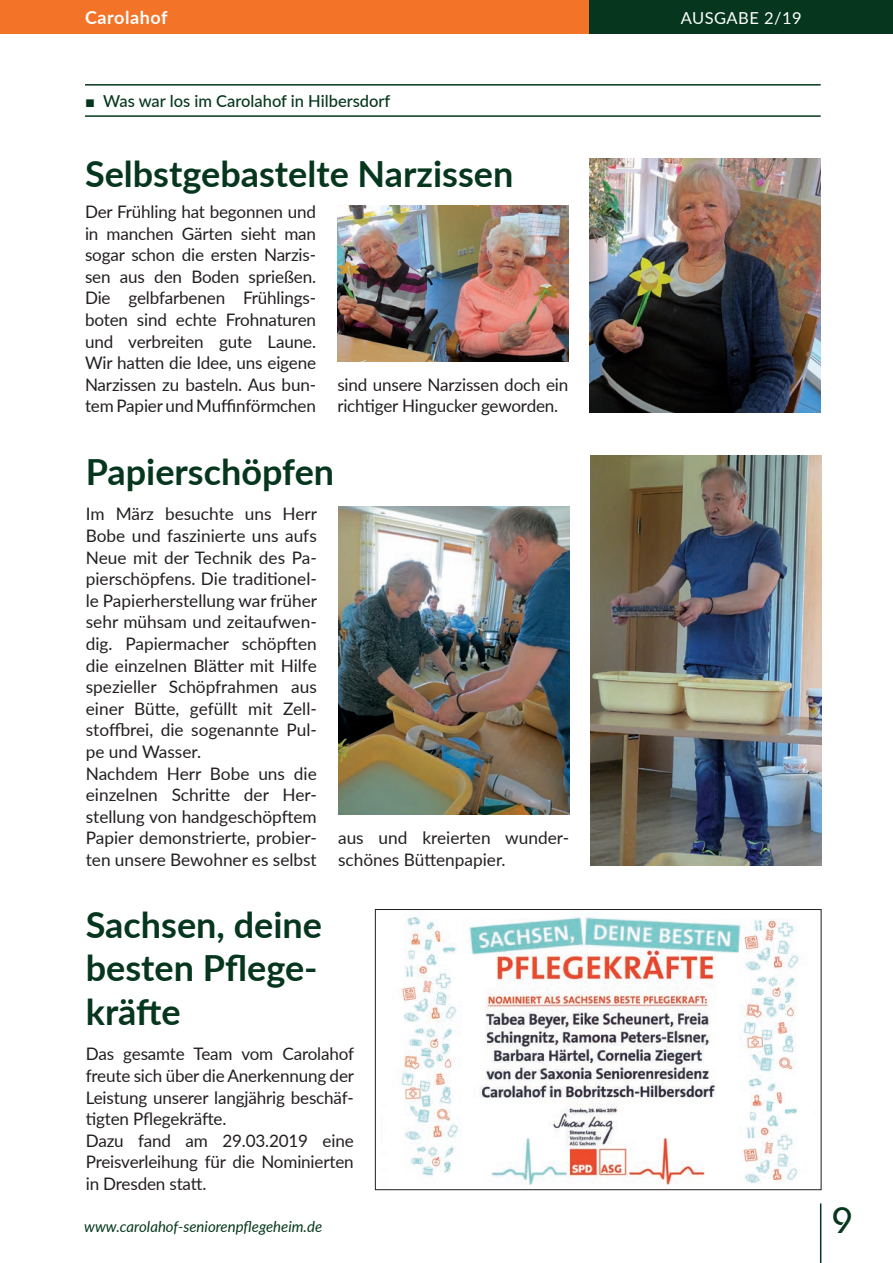
<style>
.page{position:relative;width:893px;height:1263px;background:#fff}
.page>*{position:absolute;margin:0;border:0;box-sizing:border-box;transform-origin:0 0}
.t1{font:700 36px/43.2px "Lato";color:#06371e}
.t2{font:500 36px "Bauhaus IT Cby BT";color:#06371e}
.t3{font:700 18px "Lato";letter-spacing:.03em;color:#fff}
.t4{font:17.25px/21.6px "Lato";color:#231f20}
.t5{font:500 16.5px "Lato";color:#06371e}
.t6{font:16.5px "Lato";letter-spacing:.03em;color:#fff}
.t7{font:italic 15px "Lato";color:#06371e}
.s1{font-family:"Arial";font-weight:400}
</style>
<div class="page">
<hr style="left:820px;top:1203px;width:1px;height:60px;background:#06371e">
<div style="left:0;top:0;width:893px;height:34px;background:#f37328"></div>
<div style="left:590px;top:0;width:303px;height:34px;background:#06371e"></div>
<hr style="left:85px;top:84px;width:736px;height:2px;background:#06371e">
<hr style="left:85px;top:115px;width:736px;height:2px;background:#06371e">
<img style="left:590px;top:158px;width:231px;height:254px">
<img style="left:337px;top:205px;width:231px;height:157px">
<img style="left:590px;top:455px;width:231px;height:411px">
<img style="left:338px;top:507px;width:231px;height:308px">
<img style="left:401px;top:916px;width:398px;height:269px">
<div style="left:375px;top:909px;width:446px;height:281px;border:1px solid #231f20"></div>
<p class="t3" style="left:85px;top:4px;width:84px">Carolahof</p>
<p class="t5" style="left:85px;top:89px;width:307px"><span class="s1">■</span> Was war los im Carolahof in Hilbersdorf</p>
<h1 class="t1" style="left:85px;top:151px;width:430px">Selbstgebastelte Narzissen</h1>
<p class="t4" style="left:85px;top:200px;width:233px;text-align:justify">Der Frühling hat begonnen und in manchen Gärten sieht man sogar schon die ersten Narzis&shy;sen aus den Boden sprießen.<br>Die gelbfarbenen Frühlings&shy;boten sind echte Frohnaturen und verbreiten gute Laune.<br>Wir hatten die Idee, uns eigene Narzissen zu basteln. Aus bun&shy;tem Papier und Muffinförmchen</p>
<p class="t4" style="left:337px;top:373px;width:233px">sind unsere Narzissen doch ein richtiger Hingucker geworden.</p>
<h1 class="t1" style="left:86px;top:448px;width:250px">Papierschöpfen</h1>
<p class="t4" style="left:86px;top:502px;width:233px">Im März besuchte uns Herr<br>Bobe und faszinierte uns aufs<br>Neue mit der Technik des Pa&shy;pierschöpfens. Die traditionel&shy;le Papierherstellung war früher sehr mühsam und zeitaufwen&shy;dig. Papiermacher schöpften die einzelnen Blätter mit Hilfe spezieller Schöpfrahmen aus einer Bütte, gefüllt mit Zell&shy;stoffbrei, die sogenannte Pul&shy;pe und Wasser.<br>Nachdem Herr Bobe uns die einzelnen Schritte der Her&shy;stellung von handgeschöpftem<br>Papier demonstrierte, probier&shy;ten unsere Bewohner es selbst</p>
<p class="t4" style="left:338px;top:826px;width:233px">aus und kreierten wunder&shy;schönes Büttenpapier.</p>
<h1 class="t1" style="left:86px;top:902px;width:238px">Sachsen, deine besten Pflege&shy;kräfte</h1>
<p class="t4" style="left:86px;top:1042px;width:270px">Das gesamte Team vom Carolahof freute sich über die Anerkennung der<br>Leistung unserer langjährig beschäf&shy;tigten Pflegekräfte.<br>Dazu fand am 29.03.2019 eine<br>Preisverleihung für die Nominierten in Dresden statt.</p>
<p class="t7" style="left:84px;top:1215px;width:239px">www.carolahof-seniorenpflegeheim.de</p>
<p class="t6" style="left:681px;top:6px;width:123px">AUSGABE 2/19</p>
<h1 class="t2" style="left:832px;top:1198px;width:21px">9</h1>
</div>
